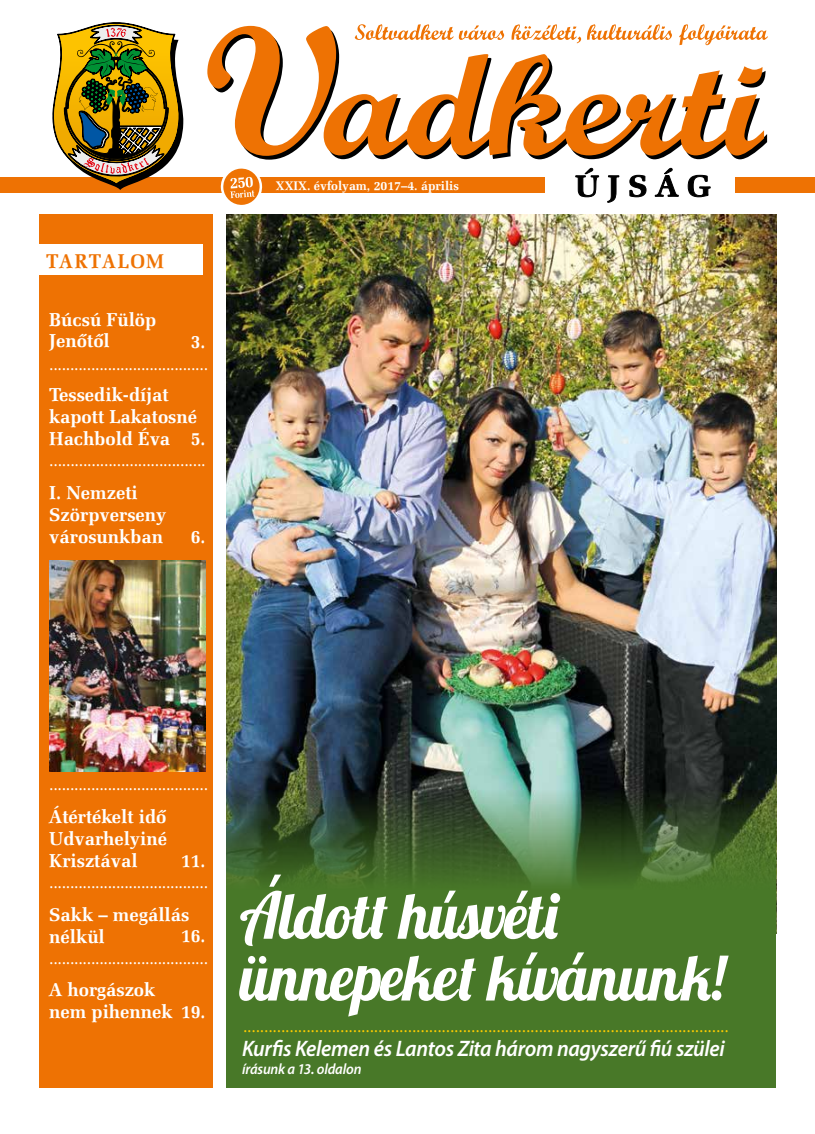
<style>
.page{position:relative;width:815px;height:1134px;background:#fff}
.page>*{position:absolute;margin:0;border:0;box-sizing:border-box;transform-origin:0 0}
.t1{font:64.12px/61.8px "Lobster 1.4";letter-spacing:-.005em;color:#fff;scale:.95 1}
.t2{font:italic 600 22.5px "Myriad Pro";letter-spacing:-.015em;color:#fff;scale:.95 1}
.t3{font:20px "Zapf Elliptical 711 PFL Bold";letter-spacing:.06em;color:#ee7203;scale:.95 1}
.t4{font:18.75px/21.9px "Zapf Elliptical 711 PFL Bold";color:#fff}
.t5{font:18.75px "Zapf Elliptical 711 PFL Bold";color:#fff;scale:.95 1}
.t6{font:500 17.5px "Minion Pro";color:#fff;scale:.95 1}
.t7{font:500 17.5px "Minion Pro";color:#fecc00;scale:.95 1}
.t8{font:italic 600 15px "Myriad Pro";letter-spacing:-.015em;color:#fff;scale:.95 1}
.t9{font:12.5px "Zapf Elliptical 711 PFL Bold";color:#fff}
</style>
<div class="page">
<img style="left:227px;top:214px;width:549px;height:576px">
<div style="left:0;top:177px;width:545px;height:16px;background:#ee7203"></div>
<svg style="left:575px;top:168px;width:24px;height:29px"></svg>
<svg style="left:607px;top:175px;width:12px;height:28px"></svg>
<svg style="left:629px;top:174px;width:17px;height:23px"></svg>
<svg style="left:655px;top:168px;width:24px;height:29px"></svg>
<svg style="left:688px;top:175px;width:23px;height:22px"></svg>
<svg style="left:52px;top:22px;width:131px;height:168px"></svg>
<div style="left:735px;top:177px;width:80px;height:16px;background:#ee7203"></div>
<svg style="left:358px;top:24px;width:72px;height:2px"></svg>
<svg style="left:515px;top:24px;width:42px;height:2px"></svg>
<svg style="left:590px;top:24px;width:70px;height:2px"></svg>
<svg style="left:683px;top:24px;width:85px;height:14px"></svg>
<svg style="left:254px;top:30px;width:513px;height:130px"></svg>
<svg style="left:207px;top:26px;width:557px;height:130px"></svg>
<div style="left:39px;top:214px;width:174px;height:874px;background:#ee7203"></div>
<div style="left:39px;top:244px;width:163px;height:31px;background:#fff"></div>
<svg style="left:221px;top:168px;width:41px;height:37px"></svg>
<svg style="left:227px;top:790px;width:549px;height:298px;background:#46702c"></svg>
<img style="left:49px;top:561px;width:157px;height:211px">
<p class="t3" style="left:46px;top:249px;width:126px">TARTALOM</p>
<p class="t4" style="left:49px;top:308px;width:109px">Búcsú Fülöp<br>Jenőtől</p>
<p class="t4" style="left:49px;top:384px;width:149px">Tessedik-díjat kapott Lakatosné<br>Hachbold Éva</p>
<p class="t4" style="left:49px;top:481px;width:119px">I. Nemzeti<br>Szörpverseny városunkban</p>
<p class="t5" style="left:191px;top:331px;width:17px">3.</p>
<p class="t6" style="left:50px;top:353px;width:168px">......................................</p>
<p class="t5" style="left:191px;top:427px;width:17px">5.</p>
<p class="t6" style="left:50px;top:448px;width:166px">.....................................</p>
<p class="t5" style="left:191px;top:526px;width:17px">6.</p>
<p class="t9" style="left:276px;top:178px;width:185px">XXIX. évfolyam, 2017–4. április</p>
<p class="t6" style="left:50px;top:772px;width:168px">......................................</p>
<p class="t4" style="left:49px;top:806px;width:119px;text-align:justify">Átértékelt idő Udvarhelyiné Krisztával</p>
<p class="t4" style="left:49px;top:903px;width:142px">Sakk – megállás nélkül</p>
<p class="t4" style="left:49px;top:979px;width:125px">A horgászok nem pihennek</p>
<p class="t5" style="left:181px;top:849px;width:27px">11.</p>
<p class="t6" style="left:50px;top:871px;width:168px">......................................</p>
<p class="t5" style="left:181px;top:924px;width:27px">16.</p>
<p class="t6" style="left:50px;top:946px;width:168px">......................................</p>
<p class="t5" style="left:181px;top:1000px;width:27px">19.</p>
<h1 class="t1" style="left:240px;top:884px;width:513px">Áldott húsvéti ünnepeket kívánunk!</h1>
<p class="t7" style="left:243px;top:1015px;width:512px">...................................................................................................................</p>
<p class="t2" style="left:242px;top:1034px;width:510px">Kurfis Kelemen és Lantos Zita három nagyszerű fiú szülei</p>
<p class="t8" style="left:242px;top:1060px;width:127px">írásunk a 13. oldalon</p>
</div>
